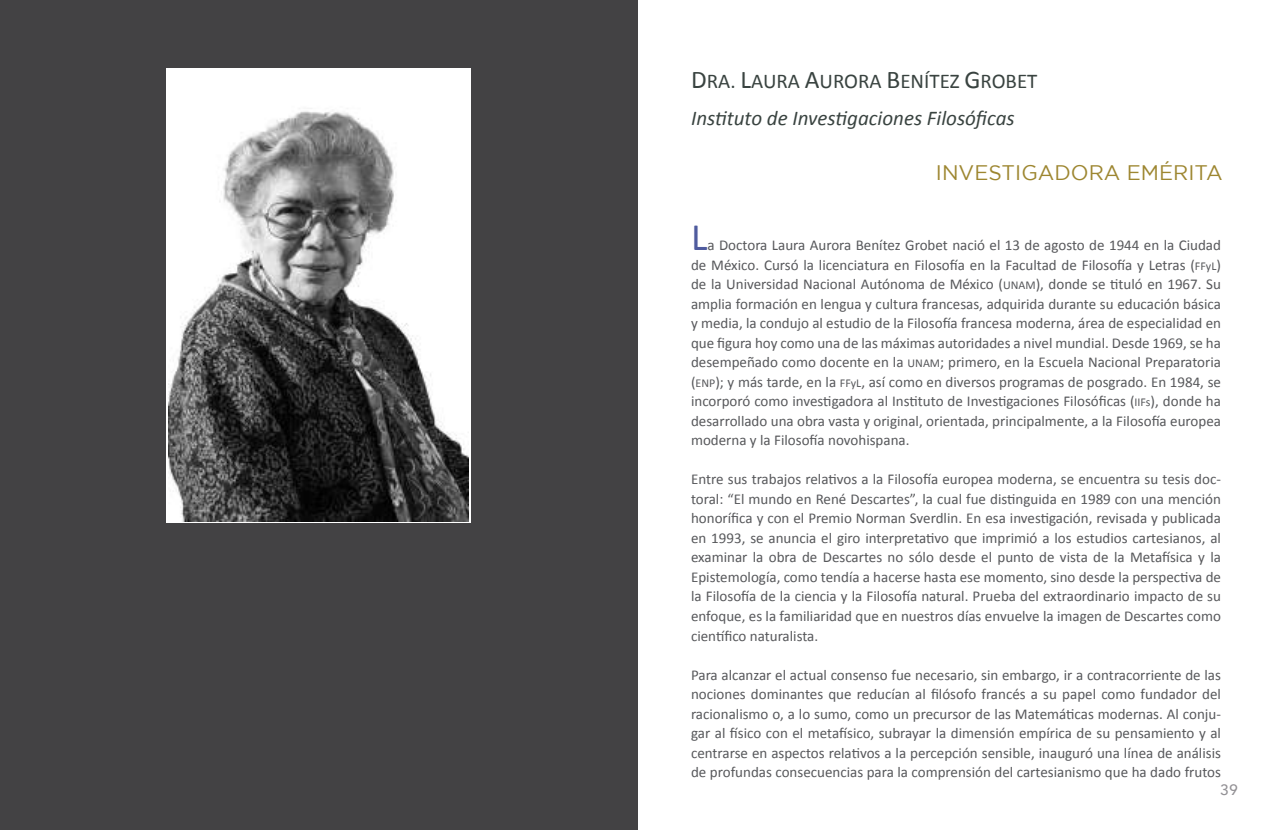
<style>
.page{position:relative;width:1276px;height:830px;background:#fff}
.page>*{position:absolute;margin:0;border:0;box-sizing:border-box;transform-origin:0 0}
.t1{font:39px "Calibri";color:#4f5b9e}
.t2{font:italic 21px/36.6px "Calibri";color:#394340}
.t3{font:21px "Gotham";color:#9d8630}
.t4{font:15px/19.5px "Calibri";color:#57585b;text-align:justify}
.t5{font:500 15px "Avenir Next";color:#939195}
.s1{font-style:normal;font-size:25.5px}
.s2{font-style:normal}
.s3{font-size:12px}
</style>
<div class="page">
<div style="left:0;top:1px;width:638px;height:828px;background:#434244"></div>
<svg style="left:166px;top:68px;width:304px;height:455px;background:#d7d7d7"></svg>
<img style="left:168px;top:70px;width:300px;height:450px">
<h2 class="t2" style="left:691px;top:62px;width:348px"><span class="s1">D</span><span class="s2">RA.</span> <span class="s1">L</span><span class="s2">AURA</span> <span class="s1">A</span><span class="s2">URORA</span> <span class="s1">B</span><span class="s2">ENÍTEZ</span> <span class="s1">G</span><span class="s2">ROBET<br></span>Instituto de Investigaciones Filosóficas</h2>
<h2 class="t3" style="left:936px;top:161px;width:288px">INVESTIGADORA EMÉRITA</h2>
<h1 class="t1" style="left:691px;top:210px;width:18px">L</h1>
<p class="t4" style="left:691px;top:235px;width:531px;text-indent:16px">a Doctora Laura Aurora Benítez Grobet nació el 13 de agosto de 1944 en la Ciudad de México. Cursó la licenciatura en Filosofía en la Facultad de Filosofía y Letras (<span class="s3">FFyL</span>) de la Universidad Nacional Autónoma de México (<span class="s3">UNAM</span>), donde se tituló en 1967. Su amplia formación en lengua y cultura francesas, adquirida durante su educación básica y media, la condujo al estudio de la Filosofía francesa moderna, área de especialidad en que figura hoy como una de las máximas autoridades a nivel mundial. Desde 1969, se ha desempeñado como docente en la <span class="s3">UNAM</span>; primero, en la Escuela Nacional Preparatoria (<span class="s3">ENP</span>); y más tarde, en la <span class="s3">FFyL</span>, así como en diversos programas de posgrado. En 1984, se incorporó como investigadora al Instituto de Investigaciones Filosóficas (<span class="s3">IIFs</span>), donde ha desarrollado una obra vasta y original, orientada, principalmente, a la Filosofía europea moderna y la Filosofía novohispana.</p>
<p class="t4" style="left:691px;top:469px;width:531px">Entre sus trabajos relativos a la Filosofía europea moderna, se encuentra su tesis doc&shy;toral: “El mundo en René Descartes”, la cual fue distinguida en 1989 con una mención honorífica y con el Premio Norman Sverdlin. En esa investigación, revisada y publicada en 1993, se anuncia el giro interpretativo que imprimió a los estudios cartesianos, al examinar la obra de Descartes no sólo desde el punto de vista de la Metafísica y la Epistemología, como tendía a hacerse hasta ese momento, sino desde la perspectiva de la Filosofía de la ciencia y la Filosofía natural. Prueba del extraordinario impacto de su enfoque, es la familiaridad que en nuestros días envuelve la imagen de Descartes como científico naturalista.</p>
<p class="t4" style="left:691px;top:664px;width:531px">Para alcanzar el actual consenso fue necesario, sin embargo, ir a contracorriente de las nociones dominantes que reducían al filósofo francés a su papel como fundador del racionalismo o, a lo sumo, como un precursor de las Matemáticas modernas. Al conju&shy;gar al físico con el metafísico, subrayar la dimensión empírica de su pensamiento y al centrarse en aspectos relativos a la percepción sensible, inauguró una línea de análisis de profundas consecuencias para la comprensión del cartesianismo que ha dado frutos</p>
<p class="t5" style="left:1220px;top:777px;width:19px">39</p>
</div>
